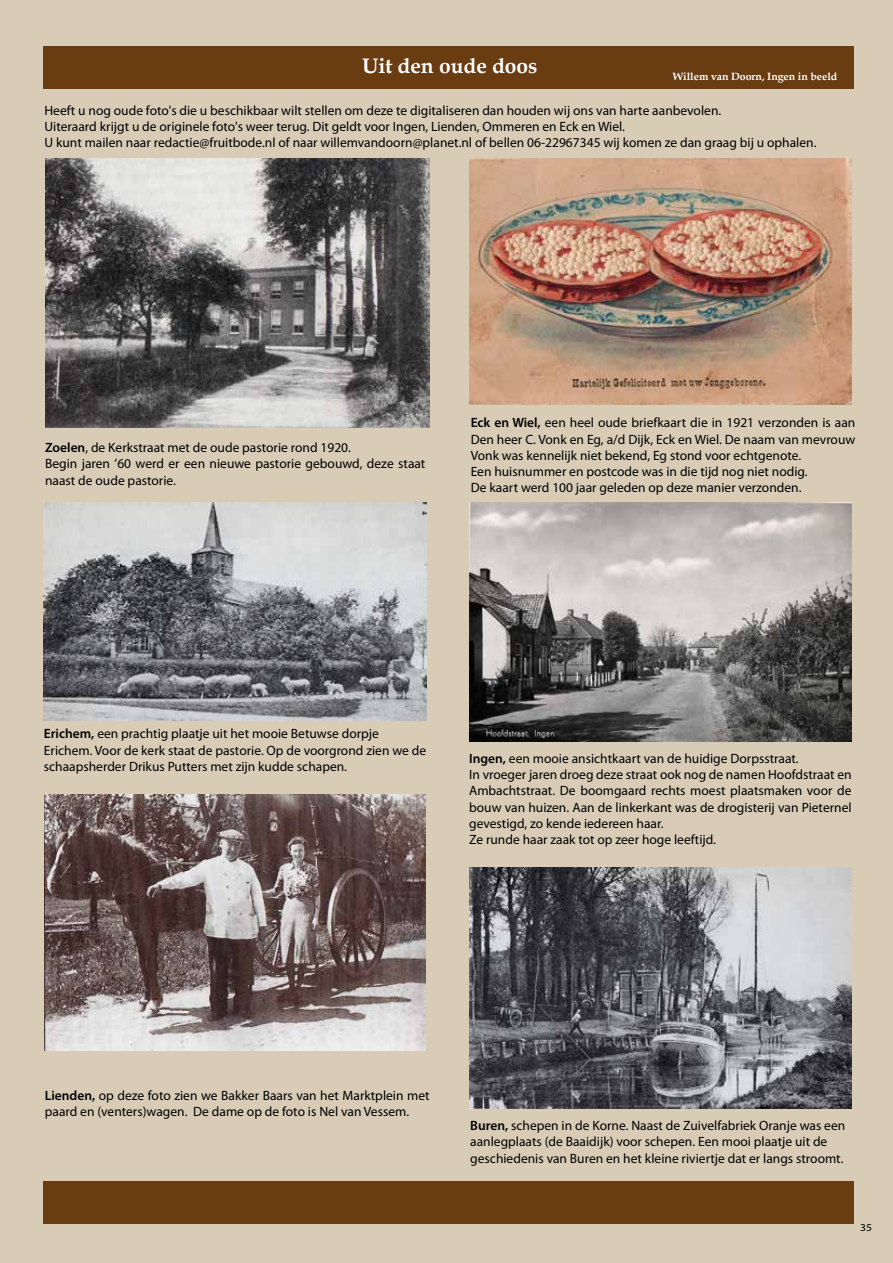
<style>
.page{position:relative;width:893px;height:1263px;background:#d8ccb7}
.page>*{position:absolute;margin:0;border:0;box-sizing:border-box;transform-origin:0 0}
.t1{font:700 21px "Book Antiqua";color:#fff}
.t2{font:13.5px/16.2px "Myriad Pro";color:#000}
.t3{font:700 10.5px "Book Antiqua";color:#fff}
.t4{font:10.5px "Myriad Pro";color:#000;scale:1.11 1}
.s1{font-weight:600}
</style>
<div class="page">
<div style="left:43px;top:46px;width:810px;height:42px;background:#693c11"></div>
<div style="left:43px;top:1181px;width:810px;height:42px;background:#693c11"></div>
<img style="left:45px;top:158px;width:385px;height:270px">
<img style="left:44px;top:503px;width:383px;height:218px">
<img style="left:45px;top:795px;width:381px;height:255px">
<img style="left:469px;top:158px;width:383px;height:246px">
<img style="left:469px;top:503px;width:383px;height:239px">
<img style="left:469px;top:867px;width:383px;height:242px">
<h1 class="t1" style="left:362px;top:52px;width:177px">Uit den oude doos</h1>
<p class="t3" style="left:673px;top:70px;width:166px">Willem van Doorn, Ingen in beeld</p>
<p class="t2" style="left:45px;top:102px;width:773px">Heeft u nog oude foto's die u beschikbaar wilt stellen om deze te digitaliseren dan houden wij ons van harte aanbevolen.<br>Uiteraard krijgt u de originele foto's weer terug. Dit geldt voor Ingen, Lienden, Ommeren en Eck en Wiel.<br>U kunt mailen naar redactie@fruitbode.nl of naar willemvandoorn@planet.nl of bellen 06-22967345 wij komen ze dan graag bij u ophalen.</p>
<p class="t2" style="left:45px;top:439px;width:382px"><span class="s1">Zoelen</span>, de Kerkstraat met de oude pastorie rond 1920.<br>Begin jaren ’60 werd er een nieuwe pastorie gebouwd, deze staat naast de oude pastorie.</p>
<p class="t2" style="left:471px;top:415px;width:386px"><span class="s1">Eck en Wiel,</span> een heel oude briefkaart die in 1921 verzonden is aan Den heer C. Vonk en Eg, a/d Dijk, Eck en Wiel. De naam van mevrouw Vonk was kennelijk niet bekend, Eg stond voor echtgenote.<br>Een huisnummer en postcode was in die tijd nog niet nodig.<br>De kaart werd 100 jaar geleden op deze manier verzonden.</p>
<p class="t2" style="left:44px;top:725px;width:384px"><span class="s1">Erichem,</span> een prachtig plaatje uit het mooie Betuwse dorpje<br>Erichem. Voor de kerk staat de pastorie. Op de voorgrond zien we de schaapsherder Drikus Putters met zijn kudde schapen.</p>
<p class="t2" style="left:469px;top:750px;width:384px"><span class="s1">Ingen,</span> een mooie ansichtkaart van de huidige Dorpsstraat.<br>In vroeger jaren droeg deze straat ook nog de namen Hoofdstraat en Ambachtstraat. De boomgaard rechts moest plaatsmaken voor de bouw van huizen. Aan de linkerkant was de drogisterij van Pieternel gevestigd, zo kende iedereen haar.<br>Ze runde haar zaak tot op zeer hoge leeftijd.</p>
<p class="t2" style="left:45px;top:1087px;width:386px"><span class="s1">Lienden,</span> op deze foto zien we Bakker Baars van het Marktplein met paard en (venters)wagen. De dame op de foto is Nel van Vessem.</p>
<p class="t2" style="left:470px;top:1117px;width:377px"><span class="s1">Buren,</span> schepen in de Korne. Naast de Zuivelfabriek Oranje was een aanlegplaats (de Baaidijk) voor schepen. Een mooi plaatje uit de geschiedenis van Buren en het kleine riviertje dat er langs stroomt.</p>
<p class="t4" style="left:860px;top:1221px;width:12px">35</p>
</div>
